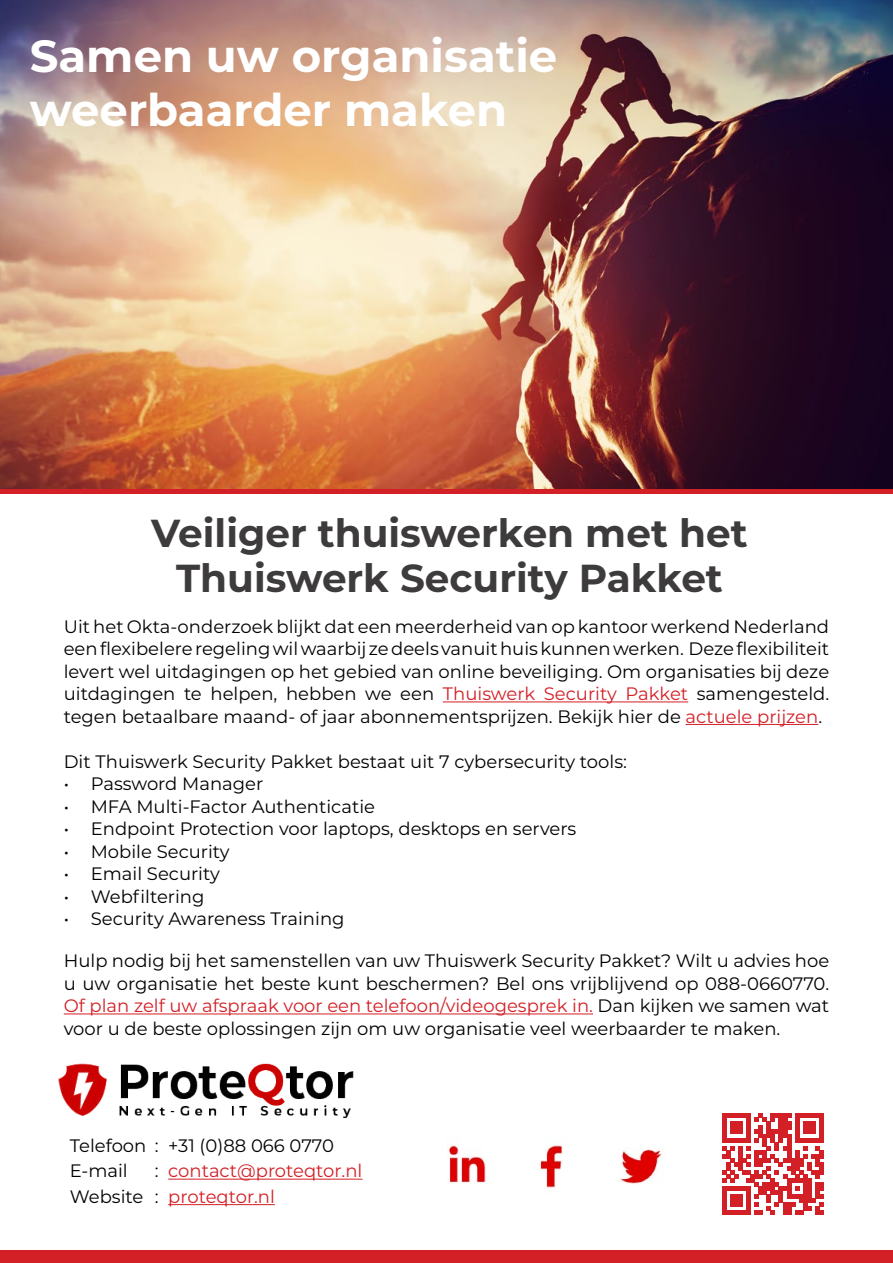
<style>
.page{position:relative;width:893px;height:1263px;background:#fff}
.page>*{position:absolute;margin:0;border:0;box-sizing:border-box;transform-origin:0 0}
.t1{font:700 45px/54px "Montserrat";color:#fff}
.t2{font:700 39px/45px "Montserrat";color:#3d3b3b;text-align:center}
.t3{font:18px/22.5px "Montserrat";color:#000;text-align:justify}
.t4{font:18px/25.5px "Montserrat";color:#d31f26}
.s1{color:#d31f26}
.s2{color:#000}
</style>
<div class="page">
<div style="left:0;top:1250px;width:893px;height:13px;background:#d31f26"></div>
<hr style="left:168px;top:1179px;width:194px;height:1px;background:#d31f26">
<hr style="left:168px;top:1204px;width:107px;height:1px;background:#d31f26">
<hr style="left:64px;top:1013px;width:529px;height:1px;background:#d31f26">
<img style="left:0;top:0;width:893px;height:489px">
<div style="left:0;top:489px;width:893px;height:5px;background:#d31f26"></div>
<hr style="left:443px;top:701px;width:245px;height:1px;background:#d31f26">
<hr style="left:686px;top:724px;width:132px;height:1px;background:#d31f26">
<img style="left:58px;top:1063px;width:296px;height:56px">
<svg style="left:722px;top:1114px;width:101px;height:101px"></svg>
<img style="left:448px;top:1145px;width:217px;height:43px">
<h1 class="t1" style="left:30px;top:27px;width:529px">Samen uw organisatie weerbaarder maken</h1>
<h2 class="t2" style="left:151px;top:508px;width:598px">Veiliger thuiswerken met het<br>Thuiswerk Security Pakket</h2>
<p class="t3" style="left:64px;top:614px;width:767px">Uit het Okta-onderzoek blijkt dat een meerderheid van op kantoor werkend Nederland een flexibelere regeling wil waarbij ze deels vanuit huis kunnen werken. Deze flexibiliteit levert wel uitdagingen op het gebied van online beveiliging. Om organisaties bij deze uitdagingen te helpen, hebben we een <span class="s1">Thuiswerk Security Pakket</span> samengesteld. tegen betaalbare maand- of jaar abonnementsprijzen. Bekijk hier de <span class="s1">actuele prijzen</span>.</p>
<p class="t3" style="left:64px;top:749px;width:565px">Dit Thuiswerk Security Pakket bestaat uit 7 cybersecurity tools:</p>
<p class="t3" style="left:64px;top:772px;width:201px">• Password Manager</p>
<p class="t3" style="left:64px;top:794px;width:313px">• MFA Multi-Factor Authenticatie</p>
<p class="t3" style="left:64px;top:817px;width:514px">• Endpoint Protection voor laptops, desktops en servers</p>
<p class="t3" style="left:64px;top:839px;width:167px">• Mobile Security</p>
<p class="t3" style="left:64px;top:862px;width:158px">• Email Security</p>
<p class="t3" style="left:64px;top:884px;width:142px">• Webfiltering</p>
<p class="t3" style="left:64px;top:907px;width:282px">• Security Awareness Training</p>
<p class="t3" style="left:64px;top:949px;width:767px">Hulp nodig bij het samenstellen van uw Thuiswerk Security Pakket? Wilt u advies hoe u uw organisatie het beste kunt beschermen? Bel ons vrijblijvend op 088-0660770.<br><span class="s1">Of plan zelf uw afspraak voor een telefoon/videogesprek in.</span> Dan kijken we samen wat voor u de beste oplossingen zijn om uw organisatie veel weerbaarder te maken.</p>
<p class="t3" style="left:70px;top:1132px;width:78px;line-height:25.5px;text-align:left">Telefoon<br>E-mail<br>Website</p>
<p class="t4" style="left:155px;top:1132px;width:209px"><span class="s2">: +31 (0)88 066 0770<br>:</span> contact@proteqtor.nl <span class="s2">:</span> proteqtor.nl</p>
</div>
